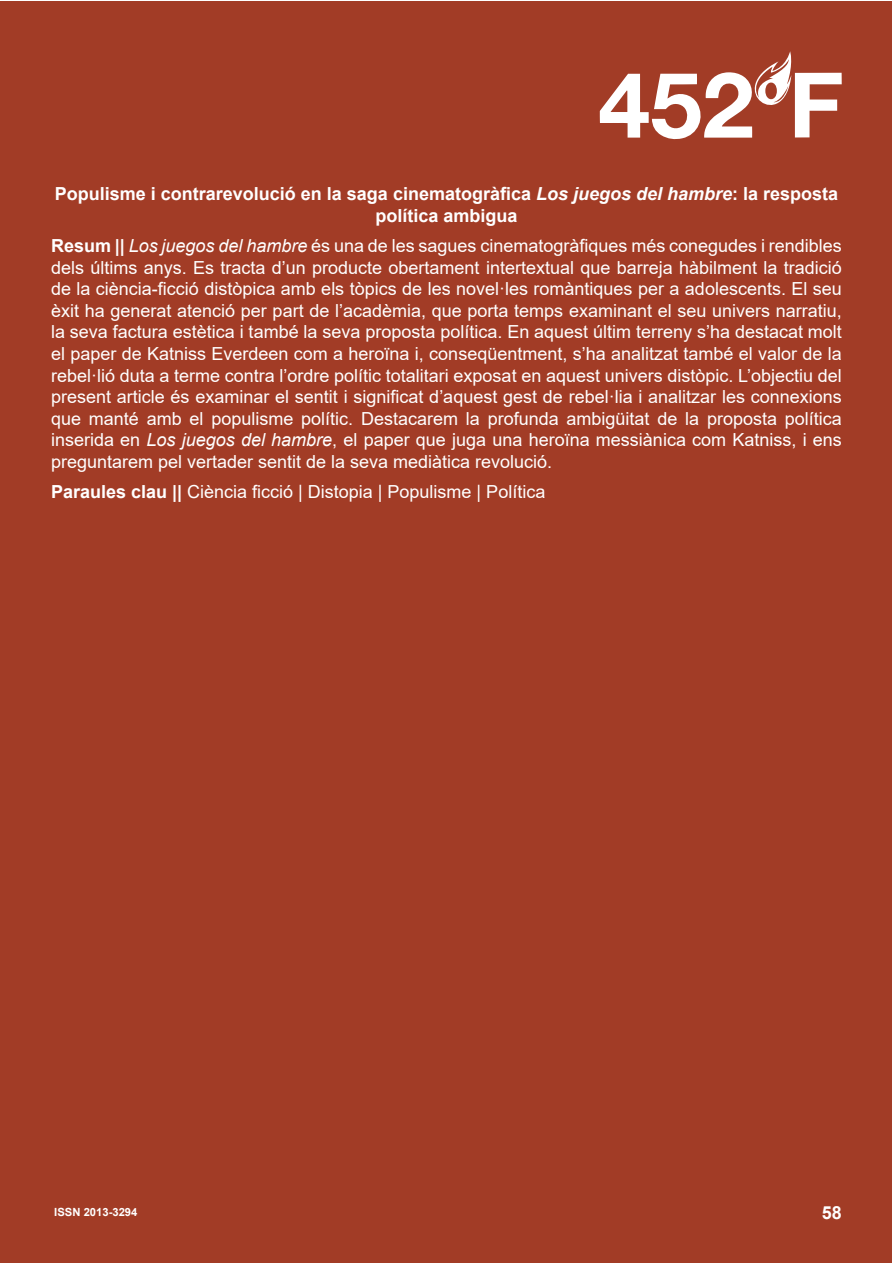
<style>
.page{position:relative;width:893px;height:1263px;background:#fff}
.page>*{position:absolute;margin:0;border:0;box-sizing:border-box;transform-origin:0 0}
.t1{font:18px/21.6px "Arial";color:#fff;text-align:justify}
.t2{font:700 18px/21.6px "Arial";color:#fff;text-align:center}
.t3{font:700 11.25px "Arial";color:#fff}
.s1{font-style:italic}
.s2{font-weight:700}
</style>
<div class="page">
<div style="left:1px;top:1px;width:891px;height:1261px;background:#a23c26"></div>
<svg style="left:600px;top:51px;width:242px;height:88px"></svg>
<p class="t2" style="left:55px;top:183px;width:785px">Populisme i contrarevolució en la saga cinematogràfica <span class="s1">Los juegos del hambre</span>: la resposta política ambigua</p>
<p class="t1" style="left:51px;top:235px;width:792px"><span class="s2">Resum ||</span> <span class="s1">Los juegos del hambre</span> és una de les sagues cinematogràfiques més conegudes i rendibles dels últims anys. Es tracta d’un producte obertament intertextual que barreja hàbilment la tradició de la ciència-ficció distòpica amb els tòpics de les novel·les romàntiques per a adolescents. El seu èxit ha generat atenció per part de l’acadèmia, que porta temps examinant el seu univers narratiu, la seva factura estètica i també la seva proposta política. En aquest últim terreny s’ha destacat molt el paper de Katniss Everdeen com a heroïna i, conseqüentment, s’ha analitzat també el valor de la rebel·lió duta a terme contra l’ordre polític totalitari exposat en aquest univers distòpic. L’objectiu del present article és examinar el sentit i significat d’aquest gest de rebel·lia i analitzar les connexions que manté amb el populisme polític. Destacarem la profunda ambigüitat de la proposta política inserida en <span class="s1">Los juegos del hambre</span>, el paper que juga una heroïna messiànica com Katniss, i ens preguntarem pel vertader sentit de la seva mediàtica revolució.</p>
<p class="t1" style="left:51px;top:481px;width:496px"><span class="s2">Paraules clau ||</span> Ciència ficció | Distopia | Populisme | Política</p>
<p class="t3" style="left:54px;top:1204px;width:85px">ISSN 2013-3294</p>
<p class="t2" style="left:822px;top:1202px;width:22px">58</p>
</div>
